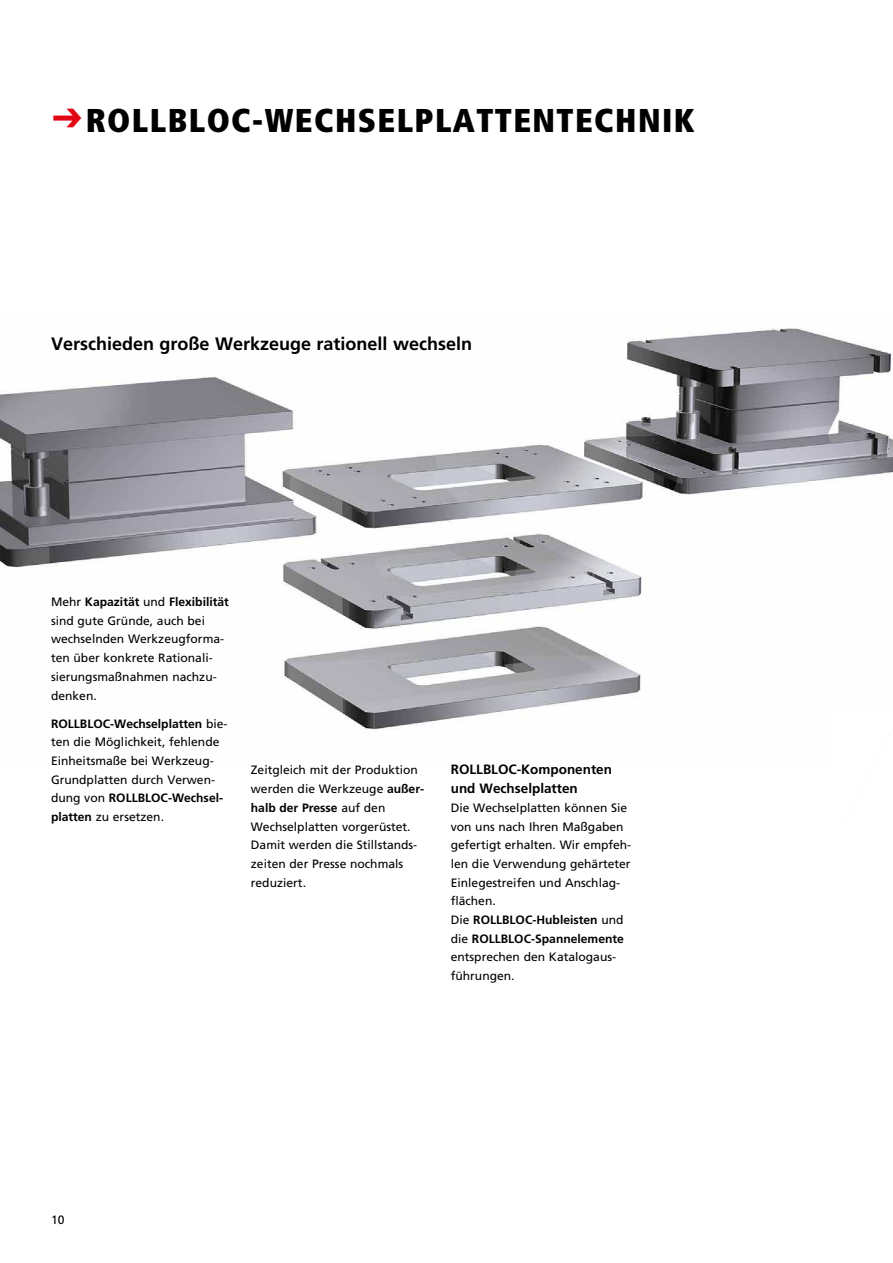
<style>
.page{position:relative;width:893px;height:1263px;background:#fff}
.page>*{position:absolute;margin:0;border:0;box-sizing:border-box;transform-origin:0 0}
.t1{font:900 condensed 33px "Frutiger";letter-spacing:.045em;color:#000}
.t2{font:700 18px "Frutiger";color:#000}
.t3{font:700 13.5px/18.8px "Frutiger";color:#000}
.t4{font:12.15px/18.8px "Frutiger";color:#000}
.s1{font-family:"X Pressio";font-weight:400;font-stretch:normal;color:#e30613}
.s2{font-weight:700}
</style>
<div class="page">
<img style="left:0;top:327px;width:893px;height:403px">
<img style="left:834px;top:710px;width:59px;height:20px">
<h1 class="t1" style="left:51px;top:100px;width:645px"><span class="s1">C</span>ROLLBLOC-WECHSELPLATTENTECHNIK</h1>
<h2 class="t2" style="left:51px;top:334px;width:423px">Verschieden große Werkzeuge rationell wechseln</h2>
<p class="t4" style="left:51px;top:592px;width:179px">Mehr <span class="s2">Kapazität</span> und <span class="s2">Flexibilität </span>sind gute Gründe, auch bei wechselnden Werkzeugforma&shy;ten über konkrete Rationali&shy;sierungsmaßnahmen nachzu&shy;denken.</p>
<p class="t4" style="left:51px;top:714px;width:178px"><span class="s2">ROLLBLOC-Wechselplatten</span> bie&shy;ten die Möglichkeit, fehlende<br>Einheitsmaße bei Werkzeug-<br>Grundplatten durch Verwen&shy;dung von <span class="s2">ROLLBLOC-Wechsel&shy;platten</span> zu ersetzen.</p>
<p class="t4" style="left:251px;top:761px;width:175px">Zeitgleich mit der Produktion werden die Werkzeuge <span class="s2">außer&shy;halb der Presse</span> auf den<br>Wechselplatten vorgerüstet.<br>Damit werden die Stillstands&shy;zeiten der Presse nochmals reduziert.</p>
<p class="t3" style="left:451px;top:760px;width:163px">ROLLBLOC-Komponenten und Wechselplatten</p>
<p class="t4" style="left:451px;top:798px;width:182px">Die Wechselplatten können Sie von uns nach Ihren Maßgaben gefertigt erhalten. Wir empfeh&shy;len die Verwendung gehärteter<br>Einlegestreifen und Anschlag&shy;flächen.<br>Die <span class="s2">ROLLBLOC-Hubleisten</span> und die <span class="s2">ROLLBLOC-Spannelemente </span>entsprechen den Katalogaus&shy;führungen.</p>
<p class="t4" style="left:51px;top:1210px;width:15px">10</p>
</div>
